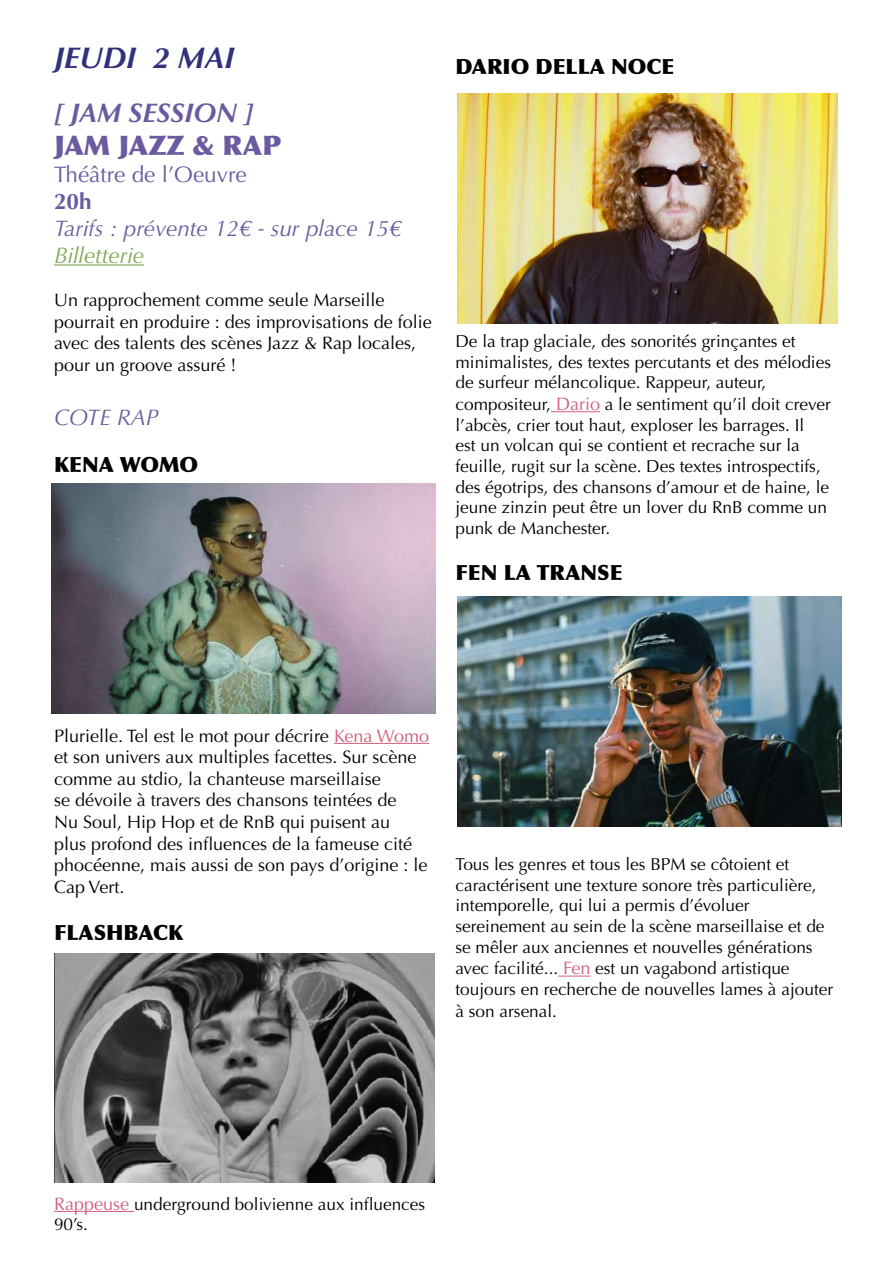
<style>
.page{position:relative;width:893px;height:1263px;background:#fff}
.page>*{position:absolute;margin:0;border:0;box-sizing:border-box;transform-origin:0 0}
.t1{font:italic 700 30px "Optima";color:#31307d}
.t2{font:italic 700 27px "Optima";color:#6c5aa0}
.t3{font:900 27px "Optima";color:#6c5aa0}
.t4{font:italic 22.5px "Optima";color:#6c5aa0}
.t5{font:22.5px "Optima";color:#6c5aa0}
.t6{font:italic 22.5px "Optima";color:#83a756}
.t7{font:700 22.5px "Optima";color:#6c5aa0}
.t8{font:900 21px "Optima";color:#000}
.t9{font:18px/21.6px "Optima";color:#000}
.t10{font:17.25px/20.9px "Optima";color:#000}
.s1{font-size:18px;color:#d1607c}
.s2{color:#d1607c}
</style>
<div class="page">
<hr style="left:551px;top:411px;width:49px;height:1px;background:#d1607c">
<hr style="left:558px;top:976px;width:32px;height:1px;background:#d1607c">
<hr style="left:54px;top:264px;width:90px;height:2px;background:#83a756">
<hr style="left:334px;top:743px;width:95px;height:1px;background:#d1607c">
<hr style="left:54px;top:1211px;width:80px;height:1px;background:#d1607c">
<img style="left:457px;top:596px;width:385px;height:230px">
<img style="left:52px;top:484px;width:383px;height:229px">
<img style="left:457px;top:94px;width:380px;height:229px">
<img style="left:54px;top:953px;width:381px;height:230px">
<h1 class="t1" style="left:54px;top:40px;width:182px">JEUDI 2 MAI</h1>
<h2 class="t2" style="left:54px;top:97px;width:201px">[ JAM SESSION ]</h2>
<h2 class="t3" style="left:54px;top:129px;width:229px">JAM JAZZ &amp; RAP</h2>
<h3 class="t5" style="left:54px;top:161px;width:194px">Théâtre de l’Oeuvre</h3>
<h3 class="t7" style="left:54px;top:188px;width:39px">20h</h3>
<h3 class="t4" style="left:54px;top:215px;width:349px">Tarifs : prévente 12€ - sur place 15€</h3>
<h3 class="t6" style="left:54px;top:242px;width:91px">Billetterie</h3>
<p class="t9" style="left:54px;top:289px;width:379px">Un rapprochement comme seule Marseille pourrait en produire : des improvisations de folie avec des talents des scènes Jazz &amp; Rap locales, pour un groove assuré !</p>
<h3 class="t4" style="left:54px;top:404px;width:106px">COTE RAP</h3>
<p class="t8" style="left:54px;top:451px;width:146px">KENA WOMO</p>
<p class="t8" style="left:455px;top:54px;width:220px">DARIO DELLA NOCE</p>
<p class="t10" style="left:455px;top:331px;width:377px">De la trap glaciale, des sonorités grinçantes et minimalistes, des textes percutants et des mélodies de surfeur mélancolique. Rappeur, auteur, compositeur, <span class="s1">Dario</span> a le sentiment qu’il doit crever l’abcès, crier tout haut, exploser les barrages. Il<br>est un volcan qui se contient et recrache sur la feuille, rugit sur la scène. Des textes introspectifs, des égotrips, des chansons d’amour et de haine, le jeune zinzin peut être un lover du RnB comme un punk de Manchester.</p>
<p class="t8" style="left:455px;top:560px;width:168px">FEN LA TRANSE</p>
<p class="t9" style="left:54px;top:725px;width:377px">Plurielle. Tel est le mot pour décrire <span class="s2">Kena Womo </span>et son univers aux multiples facettes. Sur scène comme au stdio, la chanteuse marseillaise<br>se dévoile à travers des chansons teintées de<br>Nu Soul, Hip Hop et de RnB qui puisent au<br>plus profond des influences de la fameuse cité phocéenne, mais aussi de son pays d’origine : le Cap Vert.</p>
<p class="t8" style="left:54px;top:919px;width:131px">FLASHBACK</p>
<p class="t10" style="left:455px;top:854px;width:379px">Tous les genres et tous les BPM se côtoient et caractérisent une texture sonore très particulière, intemporelle, qui lui a permis d’évoluer sereinement au sein de la scène marseillaise et de se mêler aux anciennes et nouvelles générations avec facilité... <span class="s1">Fen</span> est un vagabond artistique toujours en recherche de nouvelles lames à ajouter à son arsenal.</p>
<p class="t10" style="left:54px;top:1194px;width:373px"><span class="s1">Rappeuse</span> underground bolivienne aux influences<br>90’s.</p>
</div>
